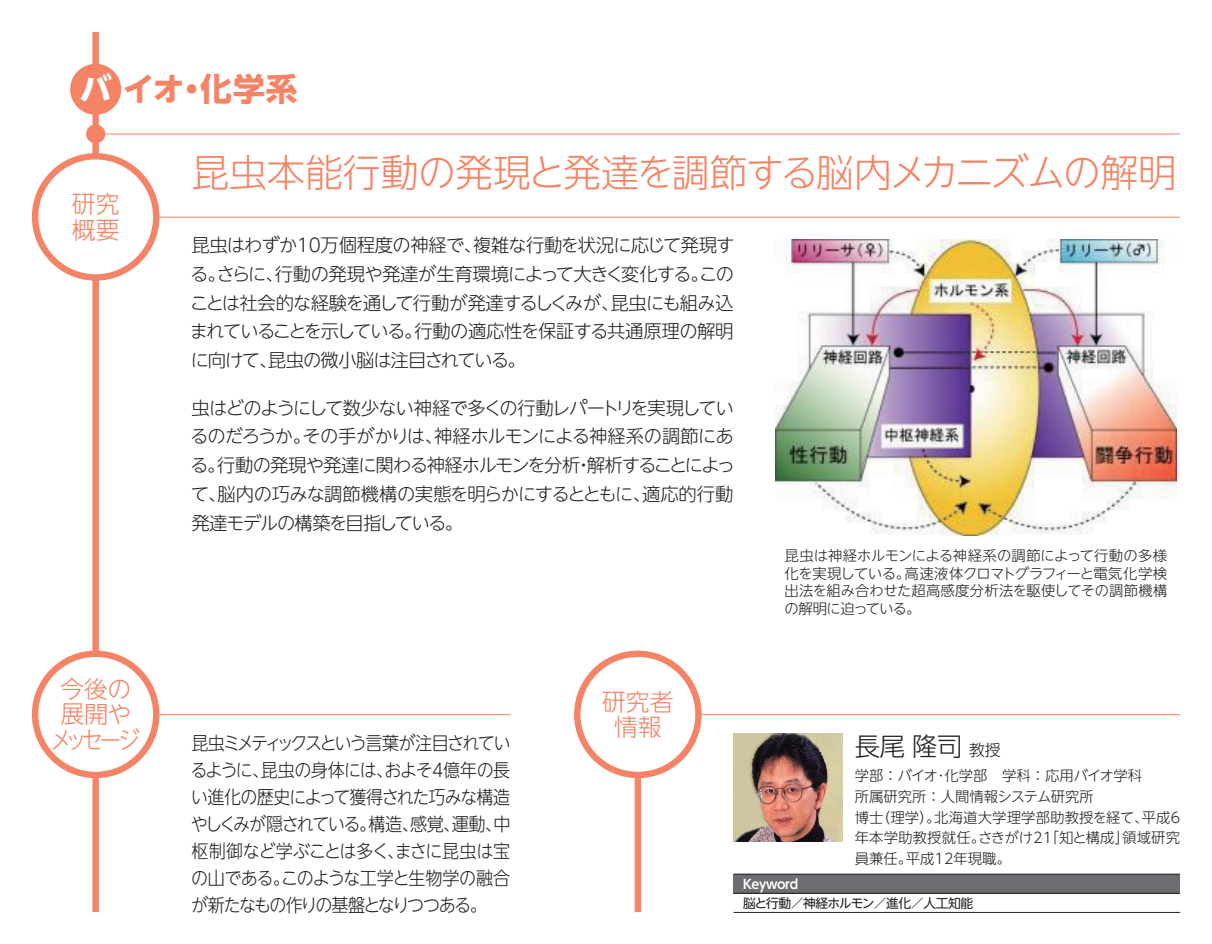
<style>
.page{position:relative;width:1212px;height:944px;background:#fff}
.page>*{position:absolute;margin:0;border:0;box-sizing:border-box;transform-origin:0 0}
.t1{font:300 38.25px "UD Shin Go NT Pr 6 N";letter-spacing:-.02em;color:#f48465}
.t2{font:700 31.95px "UD Shin Go NT Pr 6 N";letter-spacing:.03em;color:#f48465}
.t3{font:300 25.43px "UD Shin Go NT Pr 6 N";color:#231f20}
.t4{font:300 23.85px/25.4px "UD Shin Go NT Pr 6 N";letter-spacing:-.09em;color:#f48465;text-align:center}
.t5{font:300 23.85px/25.4px "UD Shin Go NT Pr 6 N";color:#f48465;text-align:center}
.t6{font:300 18.22px/28.8px "UD Shin Go NT Pr 6 N";letter-spacing:-.05em;color:#231f20}
.t7{font:300 18.22px/27px "UD Shin Go NT Pr 6 N";letter-spacing:-.05em;color:#231f20;scale:.93 1}
.t8{font:300 18.22px/28.8px "UD Shin Go NT Pr 6 N";letter-spacing:-.03em;color:#231f20}
.t9{font:300 18.22px/28.8px "UD Shin Go NT Pr 6 N";letter-spacing:-.08em;color:#231f20}
.t10{font:300 18.22px/27px "UD Shin Go NT Pr 6 N";letter-spacing:-.085em;color:#231f20;scale:.93 1}
.t11{font:300 18.22px/27px "UD Shin Go NT Pr 6 N";letter-spacing:-.02em;color:#231f20;scale:.93 1}
.t12{font:300 18.22px/27px "UD Shin Go NT Pr 6 N";letter-spacing:-.105em;color:#231f20;scale:.93 1}
.t13{font:300 15.97px "UD Shin Go NT Pr 6 N";color:#231f20}
.t14{font:300 14.4px/20.7px "UD Shin Go NT Pr 6 N";color:#231f20}
.t15{font:300 14.4px/17.6px "UD Shin Go NT Pr 6 N";letter-spacing:-.025em;color:#231f20}
.t16{font:12.83px "UD Shin Go NT Pr 6 N";letter-spacing:-.045em;color:#231f20}
.t17{font:700 12.83px "UD Shin Go NT Pr 6 N De";letter-spacing:-.03em;color:#fff}
.s1{color:#fff}
</style>
<div class="page">
<hr style="left:96px;top:134px;width:1084px;height:1px;background:#f48465">
<div style="left:92px;top:32px;width:7px;height:880px;background:#f48465"></div>
<div style="left:70px;top:64px;width:51px;height:51px;background:#f48465;border-radius:50%"></div>
<div style="left:86px;top:124px;width:19px;height:20px;background:#f48465;border-radius:50%"></div>
<hr style="left:96px;top:714px;width:414px;height:1px;background:#f48465">
<hr style="left:638px;top:714px;width:542px;height:1px;background:#f48465">
<div style="left:635px;top:676px;width:6px;height:236px;background:#f48465"></div>
<div style="left:35px;top:654px;width:121px;height:121px;background:#fff;border-radius:50%"></div>
<div style="left:32px;top:651px;width:127px;height:127px;border:6px solid #f48465;border-radius:50%"></div>
<div style="left:577px;top:654px;width:121px;height:121px;background:#fff;border-radius:50%"></div>
<div style="left:574px;top:651px;width:128px;height:127px;border:6px solid #f48465;border-radius:50%"></div>
<hr style="left:96px;top:217px;width:1084px;height:1px;background:#f48465">
<div style="left:35px;top:156px;width:121px;height:121px;background:#fff;border-radius:50%"></div>
<div style="left:32px;top:153px;width:127px;height:128px;border:6px solid #f48465;border-radius:50%"></div>
<img style="left:733px;top:733px;width:109px;height:109px">
<img style="left:775px;top:239px;width:401px;height:297px">
<div style="left:733px;top:874px;width:447px;height:19px;background:#6c6d70"></div>
<hr style="left:733px;top:874px;width:447px;height:1px;background:#231f20">
<hr style="left:733px;top:893px;width:447px;height:1px;background:#231f20">
<hr style="left:733px;top:912px;width:447px;height:1px;background:#231f20">
<h2 class="t2" style="left:80px;top:63px;width:107px"><span class="s1">バ</span>イオ</h2>
<h2 class="t2" style="left:200px;top:63px;width:99px">化学系</h2>
<h2 class="t2" style="left:176px;top:63px;width:33px">・</h2>
<h3 class="t5" style="left:72px;top:191px;width:49px;text-align:left">研究概要</h3>
<h3 class="t4" style="left:50px;top:675px;width:91px">今後の展開やメッセージ</h3>
<h1 class="t1" style="left:191px;top:141px;width:986px">昆虫本能行動の発現と発達を調節する脳内メカニズムの解明</h1>
<p class="t8" style="left:275px;top:230px;width:461px;text-indent:-83px">昆虫はわずか10万個程度の神経で、<br>行動の発現や発達が生育環境によって大きく変化するこの</p>
<p class="t6" style="left:473px;top:230px;width:263px">複雑な行動を状況に応じて発現す</p>
<p class="t6" style="left:190px;top:259px;width:95px">るさらに、</p>
<p class="t6" style="left:207px;top:259px;width:20px">。</p>
<p class="t6" style="left:690px;top:259px;width:20px">。</p>
<p class="t6" style="left:414px;top:288px;width:321px;text-indent:-224px">ことは社会的な経験を通して行動が発達するしくみが、<br>行動の適応性を保証する共通原理の解明</p>
<p class="t6" style="left:610px;top:288px;width:125px">昆虫にも組み込</p>
<p class="t9" style="left:190px;top:316px;width:337px">まれていることを示している。<br>に向けて昆虫の微小脳は注目されている。</p>
<p class="t6" style="left:259px;top:345px;width:20px">、</p>
<p class="t6" style="left:191px;top:393px;width:544px;text-align:right">虫はどのようにして数少ない神経で多くの行動レパートリを実現してい神経ホルモンによる神経系の調節にあ</p>
<p class="t8" style="left:303px;top:421px;width:142px">その手がかりは、</p>
<p class="t6" style="left:217px;top:421px;width:519px;text-indent:-27px">るのだろうか。<br>行動の発現や発達に関わる神経ホルモンを分析解析することによっ</p>
<p class="t6" style="left:190px;top:450px;width:37px">る。</p>
<p class="t6" style="left:574px;top:450px;width:20px">・</p>
<p class="t6" style="left:642px;top:479px;width:93px">適応的行動</p>
<p class="t6" style="left:218px;top:479px;width:435px">脳内の巧みな調節機構の実態を明らかにするとともに、</p>
<p class="t9" style="left:191px;top:479px;width:274px">て、<br>発達モデルの構築を目指している。</p>
<p class="t14" style="left:784px;top:546px;width:384px;line-height:17.6px;text-align:right">昆虫は神経ホルモンによる神経系の調節によって行動の多様高速液体クロマトグラフィーと電気化学検</p>
<p class="t15" style="left:784px;top:564px;width:384px">化を実現している。<br>出法を組み合わせた超高感度分析法を駆使してその調節機構の解明に迫っている。</p>
<p class="t10" style="left:190px;top:729px;width:346px">昆虫ミメティックスという言葉が注目されているように昆虫の身体にはおよそ4億年の長</p>
<p class="t7" style="left:191px;top:756px;width:345px;text-indent:61px">、<br>い進化の歴史によって獲得された巧みな構造やしくみが隠されている構造感覚運動中、</p>
<p class="t7" style="left:376px;top:756px;width:20px">、</p>
<p class="t11" style="left:191px;top:810px;width:344px;text-indent:168px">。<br>枢制御など学ぶことは多くまさに昆虫は宝</p>
<p class="t7" style="left:402px;top:810px;width:20px">、</p>
<p class="t7" style="left:443px;top:810px;width:20px">、</p>
<p class="t7" style="left:191px;top:837px;width:345px;text-indent:196px">、<br>の山であるこのような工学と生物学の融合</p>
<p class="t12" style="left:191px;top:864px;width:319px;text-indent:82px">。<br>が新たなもの作りの基盤となりつつある。</p>
<h3 class="t5" style="left:602px;top:688px;width:73px">研究者情報</h3>
<h3 class="t3" style="left:855px;top:726px;width:109px">長尾隆司</h3>
<p class="t14" style="left:855px;top:765px;width:289px">学部：バイオ･化学部　学科：応用バイオ学科</p>
<p class="t14" style="left:855px;top:786px;width:241px">所属研究所：人間情報システム研究所</p>
<p class="t13" style="left:969px;top:737px;width:33px">教授</p>
<p class="t14" style="left:876px;top:806px;width:66px">（理学）。</p>
<p class="t14" style="left:934px;top:806px;width:216px">北海道大学理学部助教授を経て、</p>
<p class="t14" style="left:855px;top:806px;width:30px">博士</p>
<p class="t14" style="left:1142px;top:806px;width:40px">平成6</p>
<p class="t14" style="left:978px;top:827px;width:75px">さきがけ21</p>
<p class="t14" style="left:1044px;top:827px;width:137px">「知と構成｣領域研究</p>
<p class="t14" style="left:906px;top:827px;width:107px;text-indent:-51px">年本学助教授就任。<br>平成12年現職。</p>
<p class="t14" style="left:855px;top:848px;width:59px">員兼任。</p>
<p class="t17" style="left:743px;top:873px;width:57px">Keyword</p>
<p class="t16" style="left:743px;top:892px;width:232px">脳と行動／神経ホルモン／進化／人工知能</p>
</div>
